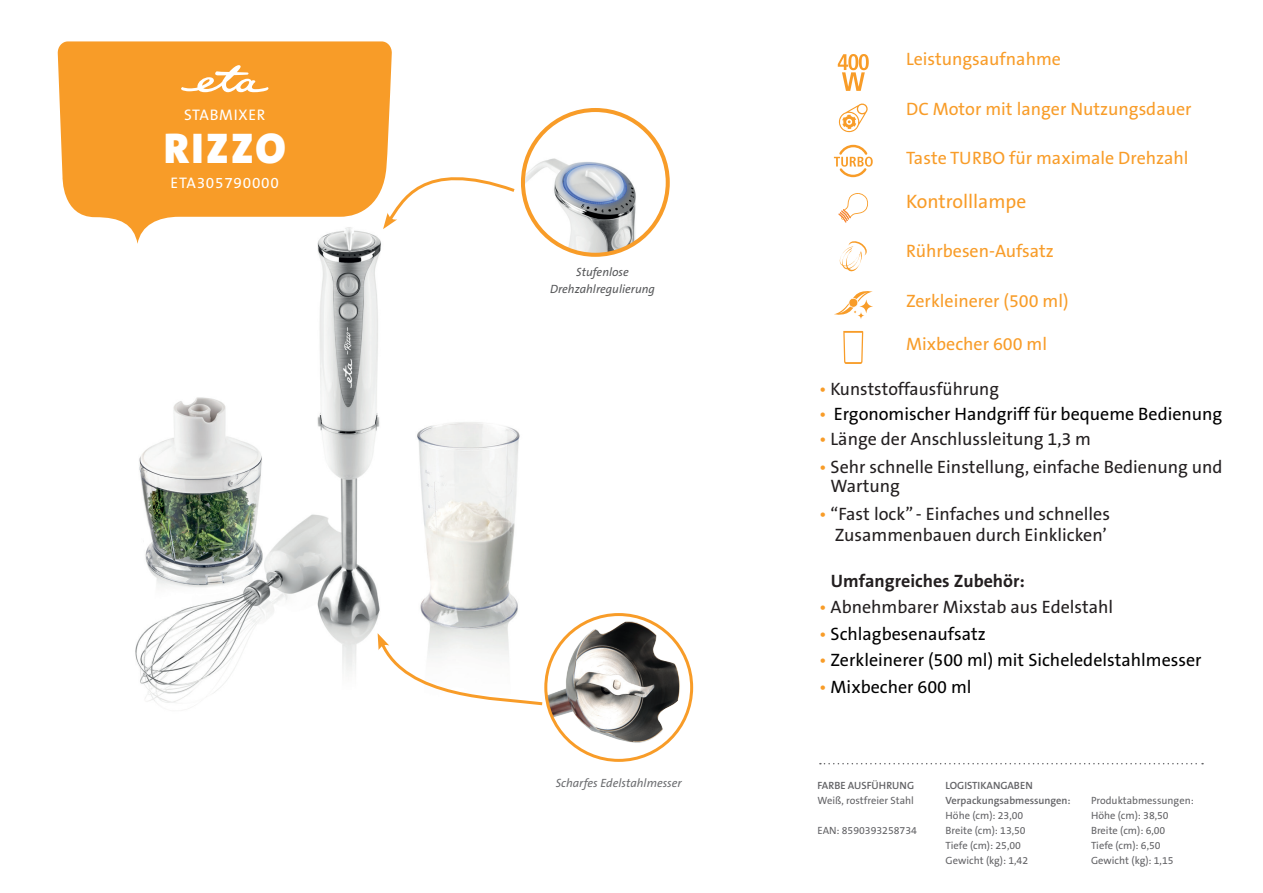
<style>
.page{position:relative;width:1263px;height:893px;background:#fff}
.page>*{position:absolute;margin:0;border:0;box-sizing:border-box;transform-origin:0 0}
.t1{font:900 43.2px "The Sans CE B9";letter-spacing:.05em;color:#fff}
.t2{font:19.5px "The Sans CE B5 Plain";color:#f89c28}
.t3{font:18px/19.5px "The Sans CE B5 Plain";color:#231f20}
.t4{font:18px "The Sans CE B5 Plain";color:#f89c28}
.t5{font:18px "The Sans CE B5 Plain";color:#000}
.t6{font:700 18px "The Sans CE B7";color:#231f20}
.t7{font:15.45px "The Sans CE B5 Plain";letter-spacing:.05em;color:#fff}
.t8{font:italic 12px/16.5px "The Sans CE B5";color:#57585a;text-align:center}
.t9{font:italic 12px "The Sans CE B5";color:#6c6d70}
.t10{font:10.5px/15px "The Sans CE B5 Plain";color:#636366}
.t11{font:600 10.5px/15px "The Sans CE B6";color:#636366}
.s1{color:#f89c28}
</style>
<div class="page">
<img style="left:135px;top:208px;width:458px;height:541px">
<svg style="left:58px;top:41px;width:334px;height:203px;background:#f8aa48"></svg>
<img style="left:546px;top:614px;width:146px;height:146px;border-radius:73px">
<div style="left:544px;top:613px;width:149px;height:149px;border:3px solid #f89c28;border-radius:50%"></div>
<svg style="left:820px;top:763px;width:383px;height:1px"></svg>
<svg style="left:181px;top:65px;width:87px;height:27px"></svg>
<img style="left:523px;top:110px;width:145px;height:145px;border-radius:72px">
<div style="left:521px;top:108px;width:149px;height:149px;border:4px solid #f89c28;border-radius:50%"></div>
<svg style="left:378px;top:633px;width:167px;height:74px"></svg>
<svg style="left:838px;top:54px;width:31px;height:37px"></svg>
<svg style="left:838px;top:103px;width:30px;height:30px"></svg>
<svg style="left:834px;top:145px;width:39px;height:32px"></svg>
<svg style="left:838px;top:193px;width:30px;height:30px"></svg>
<svg style="left:843px;top:331px;width:20px;height:33px"></svg>
<svg style="left:834px;top:291px;width:39px;height:28px"></svg>
<svg style="left:839px;top:241px;width:28px;height:31px"></svg>
<svg style="left:383px;top:157px;width:135px;height:72px"></svg>
<p class="t7" style="left:184px;top:106px;width:83px">STABMIXER</p>
<h1 class="t1" style="left:164px;top:122px;width:123px">RIZZO</h1>
<p class="t7" style="left:171px;top:174px;width:110px">ETA305790000</p>
<p class="t8" style="left:550px;top:265px;width:106px">Stufenlose<br>Drehzahlregulierung</p>
<p class="t9" style="left:556px;top:776px;width:128px">Scharfes Edelstahlmesser</p>
<p class="t4" style="left:906px;top:50px;width:156px">Leistungsaufnahme</p>
<p class="t4" style="left:906px;top:99px;width:287px">DC Motor mit langer Nutzungsdauer</p>
<p class="t4" style="left:906px;top:148px;width:284px">Taste TURBO für maximale Drehzahl</p>
<p class="t2" style="left:906px;top:191px;width:122px">Kontrolllampe</p>
<p class="t4" style="left:906px;top:241px;width:149px">Rührbesen-Aufsatz</p>
<p class="t4" style="left:906px;top:291px;width:164px">Zerkleinerer (500 ml)</p>
<p class="t4" style="left:906px;top:334px;width:142px">Mixbecher 600 ml</p>
<p class="t3" style="left:819px;top:380px;width:181px"><span class="s1">•</span> Kunststoffausführung</p>
<p class="t5" style="left:819px;top:404px;width:405px"><span class="s1">•</span> Ergonomischer Handgriff für bequeme Bedienung</p>
<p class="t3" style="left:819px;top:430px;width:273px"><span class="s1">•</span> Länge der Anschlussleitung 1,3 m</p>
<p class="t3" style="left:830px;top:458px;width:393px;text-indent:-11px"><span class="s1">•</span> Sehr schnelle Einstellung, einfache Bedienung und<br>Wartung</p>
<p class="t3" style="left:819px;top:504px;width:292px;line-height:21px;text-align:right"><span class="s1">•</span> “Fast lock” - Einfaches und schnelles<br>Zusammenbauen durch Einklicken’</p>
<p class="t6" style="left:831px;top:570px;width:196px">Umfangreiches Zubehör:</p>
<p class="t3" style="left:819px;top:598px;width:296px"><span class="s1">•</span> Abnehmbarer Mixstab aus Edelstahl</p>
<p class="t5" style="left:819px;top:624px;width:168px"><span class="s1">•</span> Schlagbesenaufsatz</p>
<p class="t5" style="left:819px;top:650px;width:384px"><span class="s1">•</span> Zerkleinerer (500 ml) mit Sicheledelstahlmesser</p>
<p class="t5" style="left:819px;top:677px;width:154px"><span class="s1">•</span> Mixbecher 600 ml</p>
<p class="t11" style="left:817px;top:778px;width:98px">FARBE AUSFÜHRUNG</p>
<p class="t10" style="left:817px;top:793px;width:98px">Weiß, rostfreier Stahl</p>
<p class="t10" style="left:817px;top:823px;width:101px">EAN: 8590393258734</p>
<p class="t11" style="left:946px;top:778px;width:127px">LOGISTIKANGABEN<br>Verpackungsabmessungen:</p>
<p class="t10" style="left:946px;top:808px;width:84px">Höhe (cm): 23,00<br>Breite (cm): 13,50<br>Tiefe (cm): 25,00<br>Gewicht (kg): 1,42</p>
<p class="t10" style="left:1091px;top:793px;width:104px">Produktabmessungen:<br>Höhe (cm): 38,50<br>Breite (cm): 6,00<br>Tiefe (cm): 6,50<br>Gewicht (kg): 1,15</p>
</div>
